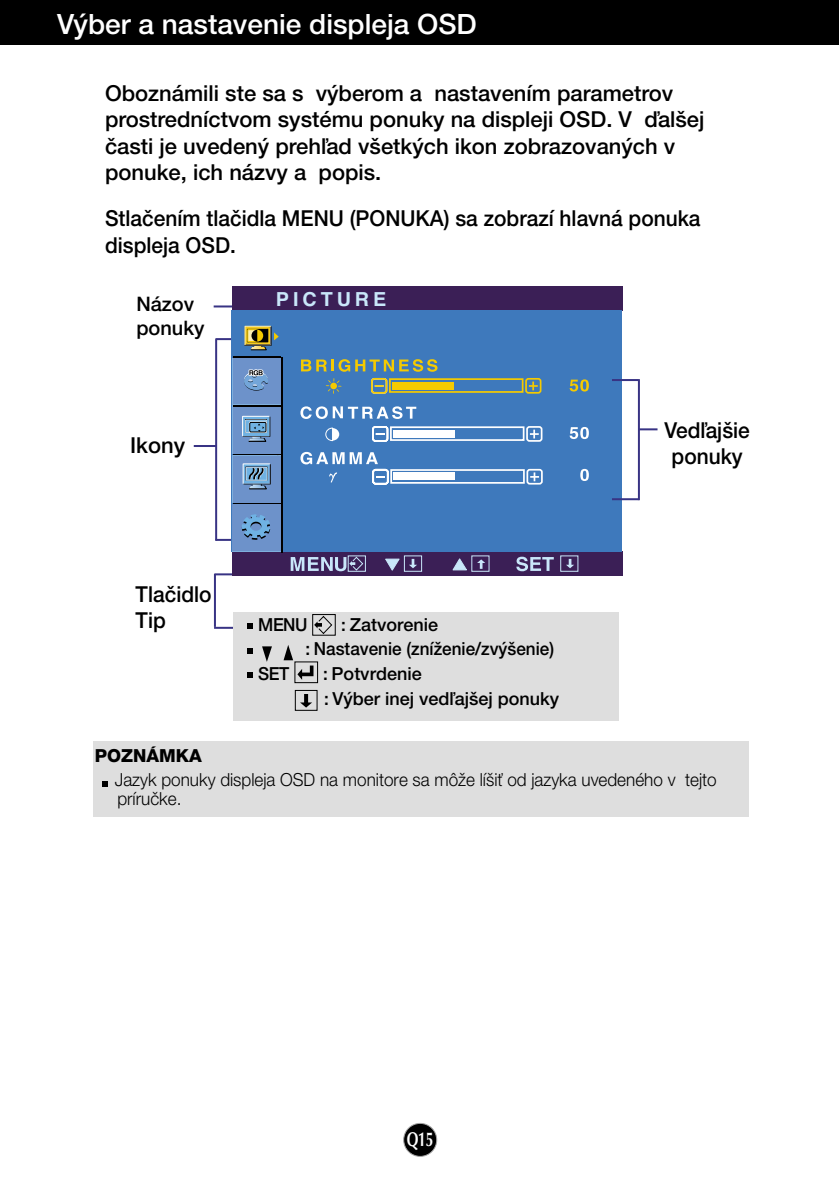
<style>
.page{position:relative;width:839px;height:1189px;background:#fff}
.page>*{position:absolute;margin:0;border:0;box-sizing:border-box;transform-origin:0 0}
.t1{font:500 28px "Helvetica Neue CE";color:#fff}
.t2{font:500 22px/26.4px "Helvetica Neue CE";color:#000}
.t3{font:500 22px/26.4px "Helvetica Neue CE";color:#000;scale:.95 1}
.t4{font:500 20px/24px "Helvetica Neue CE";color:#000}
.t5{font:700 20px "Optima";color:#fff;scale:.7 1}
.t6{font:700 19.4px "Helvetica";letter-spacing:.2em;color:#c9e7fa}
.t7{font:500 18px/24.6px "Helvetica Neue CE";color:#000;scale:.95 1}
.t8{font:300 18px/19px "Helvetica Neue CE";color:#000;scale:.95 1}
.t9{font:800 18px "Helvetica Neue CE";color:#000}
</style>
<div class="page">
<div style="left:403px;top:1123px;width:34px;height:33px;background:#000;border-radius:50%"></div>
<div style="left:403px;top:1123px;width:34px;height:34px;border:2px solid #a5a5a5;border-radius:50%"></div>
<div style="left:0;top:0;width:839px;height:45px;background:#000"></div>
<div style="left:93px;top:741px;width:655px;height:75px;background:#dedede"></div>
<svg style="left:102px;top:781px;width:6px;height:5px"></svg>
<hr style="left:215px;top:339px;width:2px;height:201px;background:#383384">
<hr style="left:214px;top:574px;width:2px;height:53px;background:#383384">
<hr style="left:215px;top:338px;width:27px;height:2px;background:#383384">
<hr style="left:194px;top:445px;width:22px;height:2px;background:#383384">
<hr style="left:215px;top:539px;width:27px;height:2px;background:#383384">
<hr style="left:214px;top:305px;width:52px;height:2px;background:#383384">
<hr style="left:214px;top:573px;width:53px;height:2px;background:#383384">
<hr style="left:214px;top:627px;width:50px;height:2px;background:#383384">
<div style="left:232px;top:286px;width:390px;height:25px;background:#3b1f56"></div>
<div style="left:232px;top:551px;width:390px;height:25px;background:#3b1f56"></div>
<div style="left:232px;top:310px;width:390px;height:242px;background:#3e79bc"></div>
<div style="left:232px;top:358px;width:50px;height:48px;background:#7fafdd"></div>
<hr style="left:233px;top:454px;width:50px;height:1px;background:#000">
<hr style="left:233px;top:503px;width:50px;height:1px;background:#000">
<div style="left:233px;top:358px;width:48px;height:46px;background:#6d92ca"></div>
<svg style="left:232px;top:406px;width:50px;height:48px"></svg>
<div style="left:233px;top:407px;width:48px;height:46px;background:#6d92ca"></div>
<svg style="left:232px;top:455px;width:50px;height:48px"></svg>
<div style="left:233px;top:456px;width:48px;height:46px;background:#6d92ca"></div>
<svg style="left:232px;top:504px;width:50px;height:48px"></svg>
<div style="left:233px;top:505px;width:48px;height:46px;background:#6d92ca"></div>
<hr style="left:233px;top:405px;width:50px;height:1px;background:#000">
<svg style="left:244px;top:325px;width:35px;height:25px"></svg>
<svg style="left:242px;top:416px;width:28px;height:26px"></svg>
<svg style="left:243px;top:463px;width:28px;height:26px"></svg>
<hr style="left:282px;top:357px;width:1px;height:195px;background:#000">
<hr style="left:233px;top:357px;width:48px;height:1px;background:#000">
<svg style="left:244px;top:369px;width:24px;height:21px"></svg>
<svg style="left:301px;top:359px;width:241px;height:35px"></svg>
<svg style="left:300px;top:426px;width:243px;height:59px"></svg>
<svg style="left:569px;top:379px;width:20px;height:12px"></svg>
<svg style="left:569px;top:427px;width:20px;height:12px"></svg>
<svg style="left:580px;top:469px;width:9px;height:12px"></svg>
<svg style="left:242px;top:514px;width:28px;height:26px"></svg>
<svg style="left:300px;top:406px;width:116px;height:13px"></svg>
<svg style="left:291px;top:555px;width:287px;height:17px"></svg>
<hr style="left:638px;top:379px;width:2px;height:121px;background:#383384">
<hr style="left:612px;top:379px;width:26px;height:2px;background:#383384">
<svg style="left:640px;top:428px;width:17px;height:2px"></svg>
<hr style="left:612px;top:498px;width:26px;height:2px;background:#383384">
<div style="left:233px;top:612px;width:386px;height:109px;background:#dedede"></div>
<svg style="left:247px;top:672px;width:5px;height:6px"></svg>
<svg style="left:247px;top:648px;width:5px;height:5px"></svg>
<svg style="left:247px;top:623px;width:5px;height:6px"></svg>
<div style="left:312px;top:614px;width:23px;height:21px;border:1px solid #000"></div>
<svg style="left:314px;top:615px;width:18px;height:19px"></svg>
<div style="left:294px;top:661px;width:24px;height:22px;border:1px solid #000"></div>
<svg style="left:300px;top:694px;width:12px;height:13px"></svg>
<div style="left:295px;top:690px;width:22px;height:20px;border:1px solid #000"></div>
<svg style="left:262px;top:646px;width:10px;height:16px"></svg>
<svg style="left:283px;top:645px;width:30px;height:35px"></svg>
<p class="t1" style="left:57px;top:14px;width:421px">V˘ber a nastavenie displeja OSD</p>
<p class="t2" style="left:105px;top:82px;width:601px">Oboznámili ste sa s v˘berom a nastavením parametrov prostredníctvom systému ponuky na displeji OSD. V ìal‰ej ãasti je uveden˘ prehºad v‰etk˘ch ikon zobrazovan˘ch v ponuke, ich názvy a popis.</p>
<p class="t3" style="left:105px;top:207px;width:628px">Stlaãením tlaãidla MENU (PONUKA) sa zobrazí hlavná ponuka displeja OSD.</p>
<p class="t4" style="left:136px;top:294px;width:70px">Názov ponuky</p>
<p class="t6" style="left:276px;top:292px;width:112px">PICTURE</p>
<p class="t2" style="left:130px;top:433px;width:57px">Ikony</p>
<p class="t3" style="left:136px;top:583px;width:81px">Tlaãidlo<br>Tip</p>
<p class="t7" style="left:258px;top:613px;width:53px">MENU</p>
<p class="t7" style="left:305px;top:613px;width:263px;text-indent:36px">: Zatvorenie<br>: Nastavenie (zníÏenie/zv˘‰enie)</p>
<p class="t7" style="left:258px;top:663px;width:34px">SET</p>
<p class="t7" style="left:323px;top:663px;width:250px">: Potvrdenie<br>: V˘ber inej vedºaj‰ej ponuky</p>
<p class="t3" style="left:664px;top:419px;width:91px;text-align:center">Vedºaj‰ie ponuky</p>
<p class="t9" style="left:95px;top:749px;width:109px">POZNÁMKA</p>
<p class="t8" style="left:115px;top:772px;width:635px">Jazyk ponuky displeja OSD na monitore sa môÏe lí‰iÈ od jazyka uvedeného v tejto príruãke.</p>
<p class="t5" style="left:407px;top:1131px;width:39px">Q15</p>
</div>
